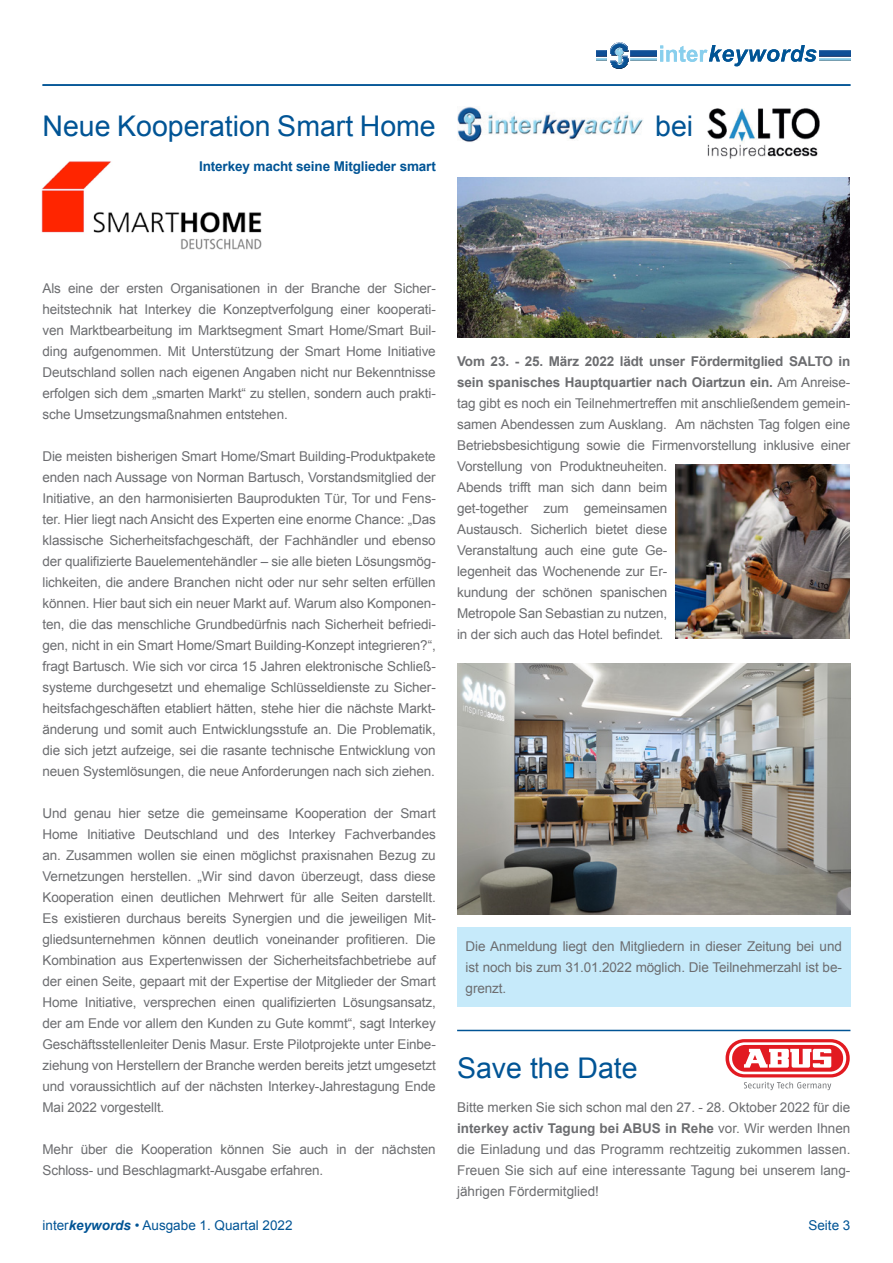
<style>
.page{position:relative;width:893px;height:1263px;background:#fff}
.page>*{position:absolute;margin:0;border:0;box-sizing:border-box;transform-origin:0 0}
.t1{font:28.5px "Arial";color:#005495}
.t2{font:13.5px/21px "Arial";letter-spacing:-.01em;color:#6c6d70;text-align:justify}
.t3{font:13.5px "Arial";color:#005495}
.t4{font:700 13.5px "Arial";letter-spacing:-.01em;color:#005495}
.s1{font-weight:700}
.s2{font-weight:700;font-style:italic}
</style>
<div class="page">
<img style="left:631px;top:51px;width:26px;height:5px">
<img style="left:819px;top:51px;width:31px;height:5px">
<img style="left:819px;top:58px;width:31px;height:3px">
<hr style="left:43px;top:84px;width:807px;height:2px;background:#005495">
<svg style="left:660px;top:45px;width:157px;height:21px"></svg>
<svg style="left:597px;top:43px;width:31px;height:26px"></svg>
<img style="left:41px;top:161px;width:221px;height:89px">
<hr style="left:457px;top:1030px;width:393px;height:1px;background:#005495">
<svg style="left:726px;top:1039px;width:124px;height:38px"></svg>
<div style="left:729px;top:1042px;width:117px;height:32px;background:#fff;border-radius:16px"></div>
<div style="left:732px;top:1045px;width:111px;height:27px;background:#e21a21;border-radius:13px"></div>
<svg style="left:744px;top:1049px;width:87px;height:19px"></svg>
<svg style="left:744px;top:1082px;width:87px;height:8px"></svg>
<img style="left:457px;top:107px;width:186px;height:35px">
<img style="left:707px;top:108px;width:113px;height:51px">
<div style="left:457px;top:927px;width:393px;height:79px;background:#c6eafa"></div>
<img style="left:458px;top:177px;width:392px;height:161px">
<img style="left:457px;top:663px;width:393px;height:251px">
<img style="left:676px;top:464px;width:174px;height:174px">
<p class="t1" style="left:43px;top:107px;width:395px">Neue Kooperation Smart Home</p>
<p class="t4" style="left:199px;top:158px;width:238px">Interkey macht seine Mitglieder smart</p>
<p class="t1" style="left:655px;top:107px;width:40px">bei</p>
<p class="t2" style="left:43px;top:278px;width:395px">Als eine der ersten Organisationen in der Branche der Sicher&shy;heitstechnik hat Interkey die Konzeptverfolgung einer kooperati&shy;ven Marktbearbeitung im Marktsegment Smart Home/Smart Buil&shy;ding aufgenommen. Mit Unterstützung der Smart Home Initiative Deutschland sollen nach eigenen Angaben nicht nur Bekenntnisse erfolgen sich dem „smarten Markt“ zu stellen, sondern auch prakti&shy;sche Umsetzungsmaßnahmen entstehen.</p>
<p class="t2" style="left:43px;top:446px;width:395px">Die meisten bisherigen Smart Home/Smart Building-Produktpakete enden nach Aussage von Norman Bartusch, Vorstandsmitglied der Initiative, an den harmonisierten Bauprodukten Tür, Tor und Fens&shy;ter. Hier liegt nach Ansicht des Experten eine enorme Chance: „Das klassische Sicherheitsfachgeschäft, der Fachhändler und ebenso der qualifizierte Bauelementehändler – sie alle bieten Lösungsmög&shy;lichkeiten, die andere Branchen nicht oder nur sehr selten erfüllen können. Hier baut sich ein neuer Markt auf. Warum also Komponen&shy;ten, die das menschliche Grundbedürfnis nach Sicherheit befriedi&shy;gen, nicht in ein Smart Home/Smart Building-Konzept integrieren?“, fragt Bartusch. Wie sich vor circa 15 Jahren elektronische Schließ&shy;systeme durchgesetzt und ehemalige Schlüsseldienste zu Sicher&shy;heitsfachgeschäften etabliert hätten, stehe hier die nächste Markt&shy;änderung und somit auch Entwicklungsstufe an. Die Problematik, die sich jetzt aufzeige, sei die rasante technische Entwicklung von neuen Systemlösungen, die neue Anforderungen nach sich ziehen.</p>
<p class="t2" style="left:43px;top:803px;width:395px">Und genau hier setze die gemeinsame Kooperation der Smart Home Initiative Deutschland und des Interkey Fachverbandes an. Zusammen wollen sie einen möglichst praxisnahen Bezug zu Vernetzungen herstellen. „Wir sind davon überzeugt, dass diese Kooperation einen deutlichen Mehrwert für alle Seiten darstellt.<br>Es existieren durchaus bereits Synergien und die jeweiligen Mit&shy;gliedsunternehmen können deutlich voneinander profitieren. Die Kombination aus Expertenwissen der Sicherheitsfachbetriebe auf der einen Seite, gepaart mit der Expertise der Mitglieder der Smart Home Initiative, versprechen einen qualifizierten Lösungsansatz, der am Ende vor allem den Kunden zu Gute kommt“, sagt Interkey Geschäftsstellenleiter Denis Masur. Erste Pilotprojekte unter Einbe&shy;ziehung von Herstellern der Branche werden bereits jetzt umgesetzt und voraussichtlich auf der nächsten Interkey-Jahrestagung Ende Mai 2022 vorgestellt.</p>
<p class="t2" style="left:43px;top:1139px;width:395px">Mehr über die Kooperation können Sie auch in der nächsten<br>Schloss- und Beschlagmarkt-Ausgabe erfahren.</p>
<p class="t2" style="left:457px;top:351px;width:395px;text-align:left"><span class="s1">Vom 23. - 25. März 2022 lädt unser Fördermitglied SALTO in sein spanisches Hauptquartier nach Oiartzun ein.</span> Am Anreise&shy;tag gibt es noch ein Teilnehmertreffen mit anschließendem gemein&shy;samen Abendessen zum Ausklang. Am nächsten Tag folgen eine Betriebsbesichtigung sowie die Firmenvorstellung inklusive einer Vorstellung von Produktneuheiten.<br>Abends trifft man sich dann beim<br>get-together zum gemeinsamen<br>Austausch. Sicherlich bietet diese<br>Veranstaltung auch eine gute Ge-<br>legenheit das Wochenende zur Er-<br>kundung der schönen spanischen<br>Metropole San Sebastian zu nutzen,<br>in der sich auch das Hotel befindet.</p>
<p class="t2" style="left:466px;top:935px;width:378px">Die Anmeldung liegt den Mitgliedern in dieser Zeitung bei und ist noch bis zum 31.01.2022 möglich. Die Teilnehmerzahl ist be&shy;grenzt.</p>
<p class="t1" style="left:457px;top:1049px;width:182px">Save the Date</p>
<p class="t2" style="left:457px;top:1097px;width:395px">Bitte merken Sie sich schon mal den 27. - 28. Oktober 2022 für die <span class="s1">interkey activ Tagung bei ABUS in Rehe</span> vor. Wir werden Ihnen die Einladung und das Programm rechtzeitig zukommen lassen.<br>Freuen Sie sich auf eine interessante Tagung bei unserem lang&shy;jährigen Fördermitglied!</p>
<p class="t3" style="left:43px;top:1217px;width:252px">inter<span class="s2">keywords</span> • Ausgabe 1. Quartal 2022</p>
<p class="t3" style="left:808px;top:1217px;width:44px">Seite 3</p>
</div>
